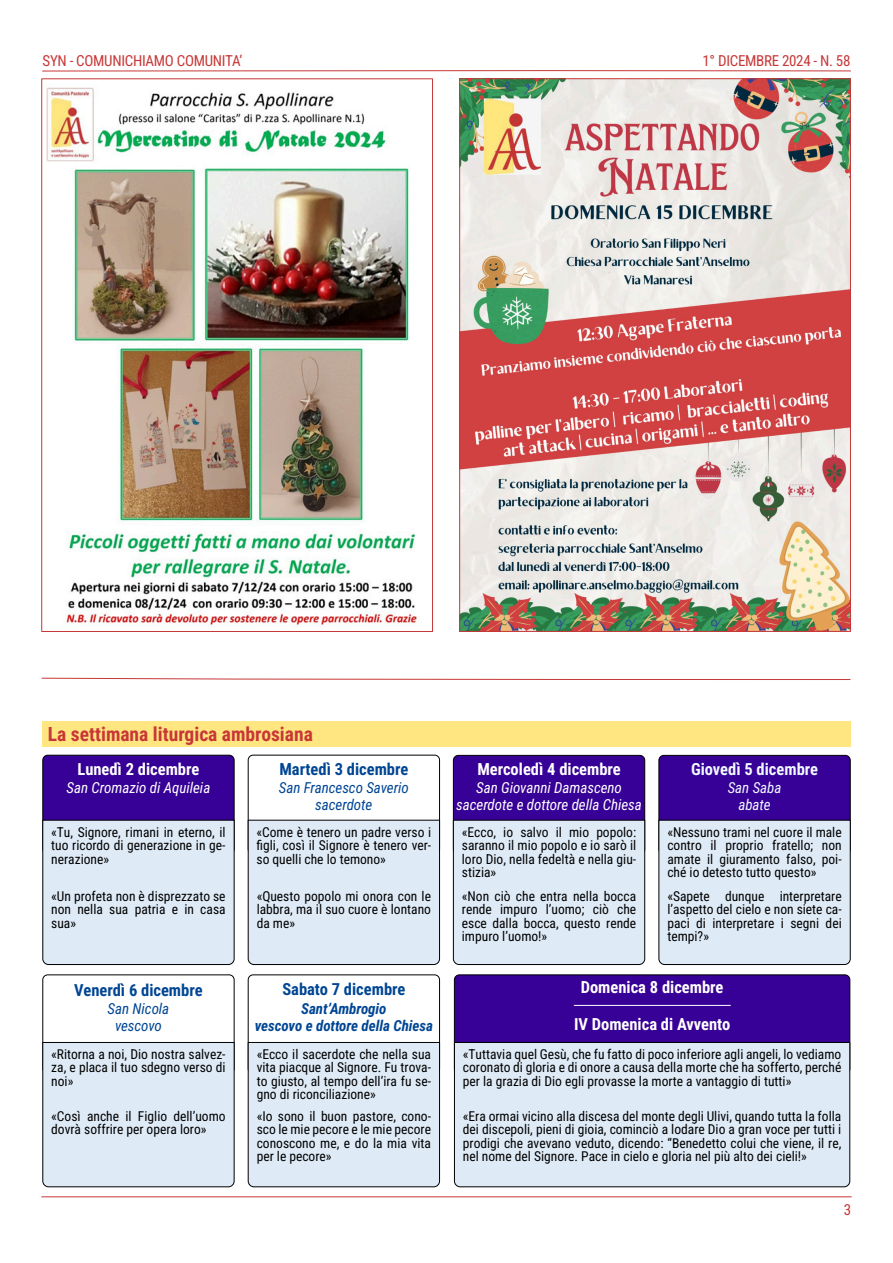
<style>
.page{position:relative;width:893px;height:1263px;background:#fff}
.page>*{position:absolute;margin:0;border:0;box-sizing:border-box;transform-origin:0 0}
.t1{font:700 19.5px "Roboto Condensed";color:#c83737}
.t2{font:700 16.5px "Roboto Condensed";color:#fff}
.t3{font:700 16.5px "Roboto Condensed";color:#004694}
.t4{font:700 16.5px "Roboto Condensed";color:#f0f9ff}
.t5{font:italic 15px/16.5px "Roboto Condensed";color:#fff;text-align:center}
.t6{font:15px "Roboto Condensed";letter-spacing:-.02em;color:#c83737}
.t7{font:italic 15px/16.5px "Roboto Condensed";color:#004694;text-align:center}
.t8{font:italic 700 15px/16.5px "Roboto Condensed";color:#004694;text-align:center}
.t9{font:italic 15px/16.5px "Roboto Condensed";color:#f0f9ff;text-align:center}
.t10{font:13.5px/13.5px "Roboto Condensed";color:#000;text-align:justify}
</style>
<div class="page">
<div style="left:42px;top:721px;width:808px;height:26px;background:#ffe680"></div>
<hr style="left:42px;top:1196px;width:809px;height:1px;background:#c83737">
<svg style="left:42px;top:70px;width:809px;height:2px;background:#e29a9a"></svg>
<div style="left:453px;top:755px;width:192px;height:100px;background:#370096;border:1px solid #000;border-radius:5px"></div>
<div style="left:658px;top:755px;width:193px;height:100px;background:#370096;border:1px solid #000;border-radius:5px"></div>
<div style="left:248px;top:755px;width:192px;height:99px;background:#fff;border:1px solid #000;border-radius:5px"></div>
<div style="left:42px;top:755px;width:193px;height:99px;background:#370096;border:1px solid #000;border-radius:5px"></div>
<div style="left:454px;top:974px;width:396px;height:100px;background:#370096;border:1px solid #000;border-radius:5px"></div>
<div style="left:42px;top:974px;width:193px;height:100px;background:#fff;border:1px solid #000;border-radius:5px"></div>
<div style="left:248px;top:974px;width:192px;height:100px;background:#fff;border:1px solid #000;border-radius:5px"></div>
<hr style="left:574px;top:1005px;width:157px;height:1px;background:#fff">
<div style="left:42px;top:819px;width:193px;height:146px;background:#deeaf6"></div>
<div style="left:453px;top:1041px;width:398px;height:147px;background:#deeaf6"></div>
<div style="left:42px;top:1041px;width:193px;height:147px;background:#deeaf6"></div>
<div style="left:247px;top:1041px;width:193px;height:147px;background:#deeaf6"></div>
<div style="left:452px;top:819px;width:194px;height:146px;background:#deeaf6"></div>
<div style="left:658px;top:819px;width:193px;height:146px;background:#deeaf6"></div>
<div style="left:247px;top:819px;width:193px;height:146px;background:#deeaf6"></div>
<svg style="left:41px;top:677px;width:810px;height:3px"></svg>
<img style="left:461px;top:80px;width:388px;height:550px">
<img style="left:46px;top:87px;width:371px;height:538px">
<p class="t6" style="left:43px;top:54px;width:201px">SYN - COMUNICHIAMO COMUNITA’</p>
<p class="t6" style="left:702px;top:54px;width:149px">1° DICEMBRE 2024 - N. 58</p>
<h1 class="t1" style="left:48px;top:726px;width:266px">La settimana liturgica ambrosiana</h1>
<p class="t2" style="left:78px;top:762px;width:123px">Lunedì 2 dicembre</p>
<p class="t5" style="left:67px;top:781px;width:145px">San Cromazio di Aquileia</p>
<p class="t3" style="left:279px;top:762px;width:130px">Martedì 3 dicembre</p>
<p class="t7" style="left:279px;top:781px;width:131px">San Francesco Saverio sacerdote</p>
<p class="t2" style="left:477px;top:763px;width:145px">Mercoledì 4 dicembre</p>
<p class="t4" style="left:691px;top:763px;width:128px">Giovedì 5 dicembre</p>
<p class="t9" style="left:728px;top:781px;width:55px">San Saba abate</p>
<p class="t5" style="left:456px;top:781px;width:187px">San Giovanni Damasceno sacerdote e dottore della Chiesa</p>
<p class="t10" style="left:51px;top:827px;width:176px">«Tu, Signore, rimani in eterno, il tuo ricordo di generazione in ge&shy;nerazione»</p>
<p class="t10" style="left:257px;top:827px;width:176px">«Come è tenero un padre verso i figli, così il Signore è tenero ver&shy;so quelli che lo temono»</p>
<p class="t10" style="left:462px;top:827px;width:176px">«Ecco, io salvo il mio popolo: saranno il mio popolo e io sarò il loro Dio, nella fedeltà e nella giu&shy;stizia»</p>
<p class="t10" style="left:667px;top:827px;width:176px">«Nessuno trami nel cuore il male contro il proprio fratello; non amate il giuramento falso, poi&shy;ché io detesto tutto questo»</p>
<p class="t10" style="left:51px;top:890px;width:176px">«Un profeta non è disprezzato se non nella sua patria e in casa sua»</p>
<p class="t10" style="left:257px;top:890px;width:176px">«Questo popolo mi onora con le labbra, ma il suo cuore è lontano da me»</p>
<p class="t10" style="left:462px;top:890px;width:176px">«Non ciò che entra nella bocca rende impuro l’uomo; ciò che esce dalla bocca, questo rende impuro l’uomo!»</p>
<p class="t10" style="left:667px;top:890px;width:176px">«Sapete dunque interpretare l’aspetto del cielo e non siete ca&shy;paci di interpretare i segni dei tempi?»</p>
<p class="t3" style="left:74px;top:983px;width:130px">Venerdì 6 dicembre</p>
<p class="t3" style="left:282px;top:983px;width:125px">Sabato 7 dicembre</p>
<p class="t2" style="left:581px;top:981px;width:144px">Domenica 8 dicembre</p>
<p class="t7" style="left:108px;top:1002px;width:63px">San Nicola vescovo</p>
<p class="t8" style="left:255px;top:1002px;width:180px">Sant’Ambrogio<br>vescovo e dottore della Chiesa</p>
<p class="t2" style="left:574px;top:1017px;width:158px">IV Domenica di Avvento</p>
<p class="t10" style="left:51px;top:1049px;width:176px">«Ritorna a noi, Dio nostra salvez&shy;za, e placa il tuo sdegno verso di noi»</p>
<p class="t10" style="left:463px;top:1049px;width:380px">«Tuttavia quel Gesù, che fu fatto di poco inferiore agli angeli, lo vediamo coronato di gloria e di onore a causa della morte che ha sofferto, perché per la grazia di Dio egli provasse la morte a vantaggio di tutti»</p>
<p class="t10" style="left:51px;top:1110px;width:176px">«Così anche il Figlio dell’uomo dovrà soffrire per opera loro»</p>
<p class="t10" style="left:257px;top:1049px;width:176px">«Ecco il sacerdote che nella sua vita piacque al Signore. Fu trova&shy;to giusto, al tempo dell’ira fu se&shy;gno di riconciliazione»</p>
<p class="t10" style="left:257px;top:1110px;width:176px">«Io sono il buon pastore, cono&shy;sco le mie pecore e le mie pecore conoscono me, e do la mia vita per le pecore»</p>
<p class="t10" style="left:463px;top:1110px;width:380px">«Era ormai vicino alla discesa del monte degli Ulivi, quando tutta la folla dei discepoli, pieni di gioia, cominciò a lodare Dio a gran voce per tutti i prodigi che avevano veduto, dicendo: “Benedetto colui che viene, il re, nel nome del Signore. Pace in cielo e gloria nel più alto dei cieli!»</p>
<p class="t6" style="left:844px;top:1203px;width:9px">3</p>
</div>
